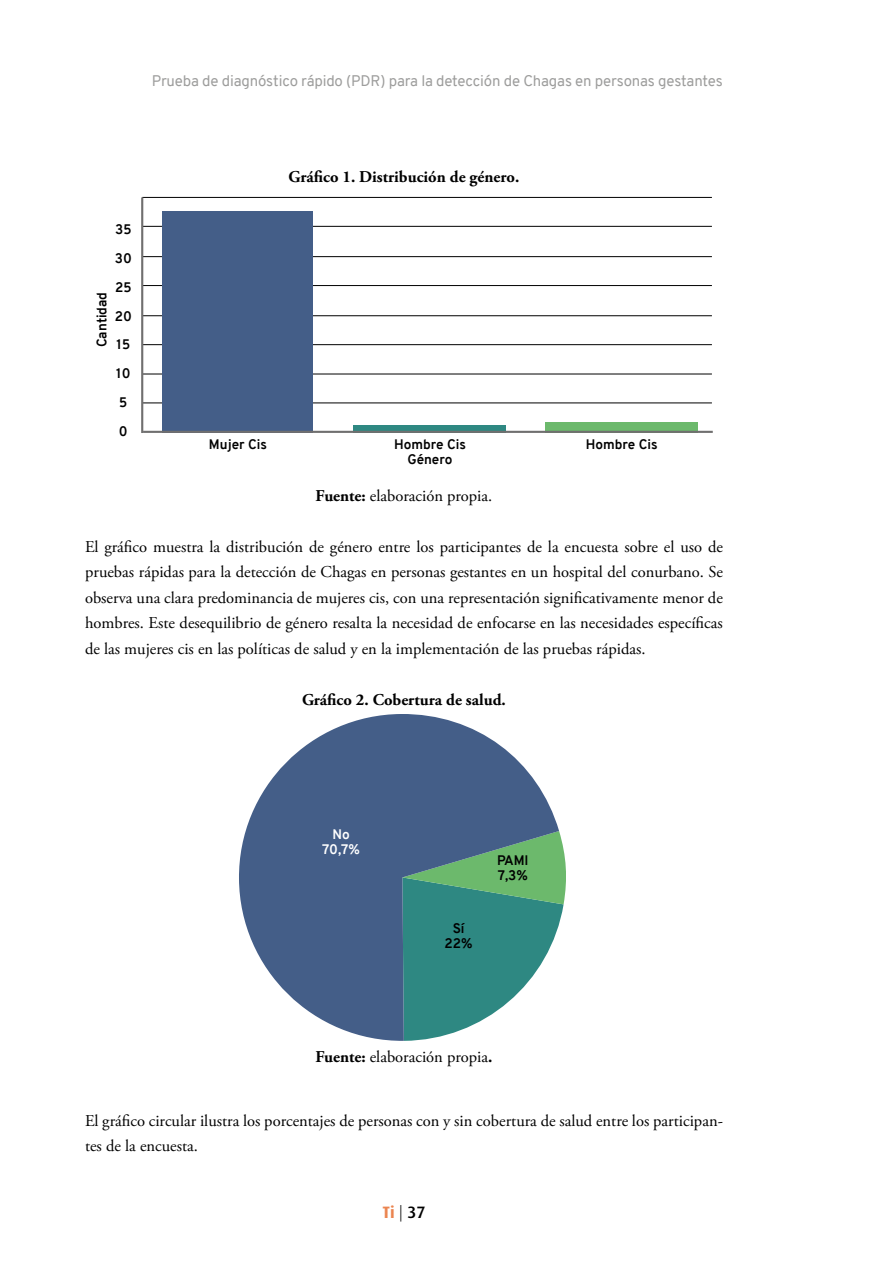
<style>
.page{position:relative;width:893px;height:1263px;background:#fff}
.page>*{position:absolute;margin:0;border:0;box-sizing:border-box;transform-origin:0 0}
.t1{font:16.5px/25.5px "Adobe Garamond Pro";color:#000;text-align:justify}
.t2{font:700 16.5px "Adobe Garamond Pro";color:#000}
.t3{font:700 16.5px "Dax";color:#eb8550}
.t4{font:15px "Overpass";letter-spacing:-.01em;color:#9d9d9c}
.t5{font:700 13.5px/28.8px "Overpass";color:#000;text-align:center}
.t6{font:700 13.5px/15px "Overpass";color:#fff;text-align:center}
.s1{font-weight:700}
.s2{font-weight:300;color:#000}
.s3{font-weight:500;color:#000}
</style>
<div class="page">
<hr style="left:142px;top:197px;width:570px;height:1px;background:#000">
<hr style="left:142px;top:256px;width:570px;height:1px;background:#000">
<hr style="left:142px;top:315px;width:570px;height:1px;background:#000">
<hr style="left:142px;top:374px;width:570px;height:1px;background:#000">
<hr style="left:142px;top:226px;width:570px;height:1px;background:#000">
<hr style="left:142px;top:285px;width:570px;height:1px;background:#000">
<hr style="left:142px;top:344px;width:570px;height:1px;background:#000">
<hr style="left:142px;top:402px;width:570px;height:1px;background:#000">
<hr style="left:141px;top:197px;width:2px;height:236px;background:#706f6f">
<div style="left:163px;top:211px;width:150px;height:222px;background:#445e88"></div>
<svg style="left:353px;top:426px;width:152px;height:5px"></svg>
<div style="left:546px;top:422px;width:152px;height:10px;background:#6cb96c"></div>
<hr style="left:143px;top:431px;width:570px;height:2px;background:#706f6f">
<svg style="left:559px;top:831px;width:7px;height:93px"></svg>
<svg style="left:239px;top:714px;width:320px;height:327px;fill:#445e88"></svg>
<p class="t4" style="left:152px;top:71px;width:573px">Prueba de diagnóstico rápido (PDR) para la detección de Chagas en personas gestantes</p>
<p class="t5" style="left:87px;top:347px;width:57px;rotate:-90deg">Cantidad</p>
<p class="t5" style="left:115px;top:215px;width:19px">35<br>30<br>25<br>20<br>15<br>10<br>5<br>0</p>
<p class="t2" style="left:289px;top:167px;width:232px">Gráfico 1. Distribución de género.</p>
<p class="t5" style="left:209px;top:430px;width:60px">Mujer Cis</p>
<p class="t5" style="left:394px;top:437px;width:73px;line-height:15px">Hombre Cis<br>Género</p>
<p class="t5" style="left:586px;top:430px;width:73px">Hombre Cis</p>
<p class="t1" style="left:316px;top:483px;width:178px"><span class="s1">Fuente:</span> elaboración propia.</p>
<p class="t1" style="left:85px;top:534px;width:639px">El gráfico muestra la distribución de género entre los participantes de la encuesta sobre el uso de pruebas rápidas para la detección de Chagas en personas gestantes en un hospital del conurbano. Se observa una clara predominancia de mujeres cis, con una representación significativamente menor de hombres. Este desequilibrio de género resalta la necesidad de enfocarse en las necesidades específicas de las mujeres cis en las políticas de salud y en la implementación de las pruebas rápidas.</p>
<p class="t2" style="left:302px;top:690px;width:205px">Gráfico 2. Cobertura de salud.</p>
<p class="t6" style="left:322px;top:827px;width:39px">No<br>70,7%</p>
<p class="t5" style="left:445px;top:921px;width:29px;line-height:15px">Sí<br>22%</p>
<p class="t5" style="left:497px;top:853px;width:33px;line-height:15px;text-align:left">PAMI<br>7,3%</p>
<p class="t1" style="left:315px;top:1044px;width:178px"><span class="s1">Fuente:</span> elaboración propia<span class="s1">.</span></p>
<p class="t1" style="left:85px;top:1108px;width:639px">El gráfico circular ilustra los porcentajes de personas con y sin cobertura de salud entre los participan&shy;tes de la encuesta.</p>
<p class="t3" style="left:382px;top:1203px;width:44px">Ti <span class="s2">|</span> <span class="s3">37</span></p>
</div>
